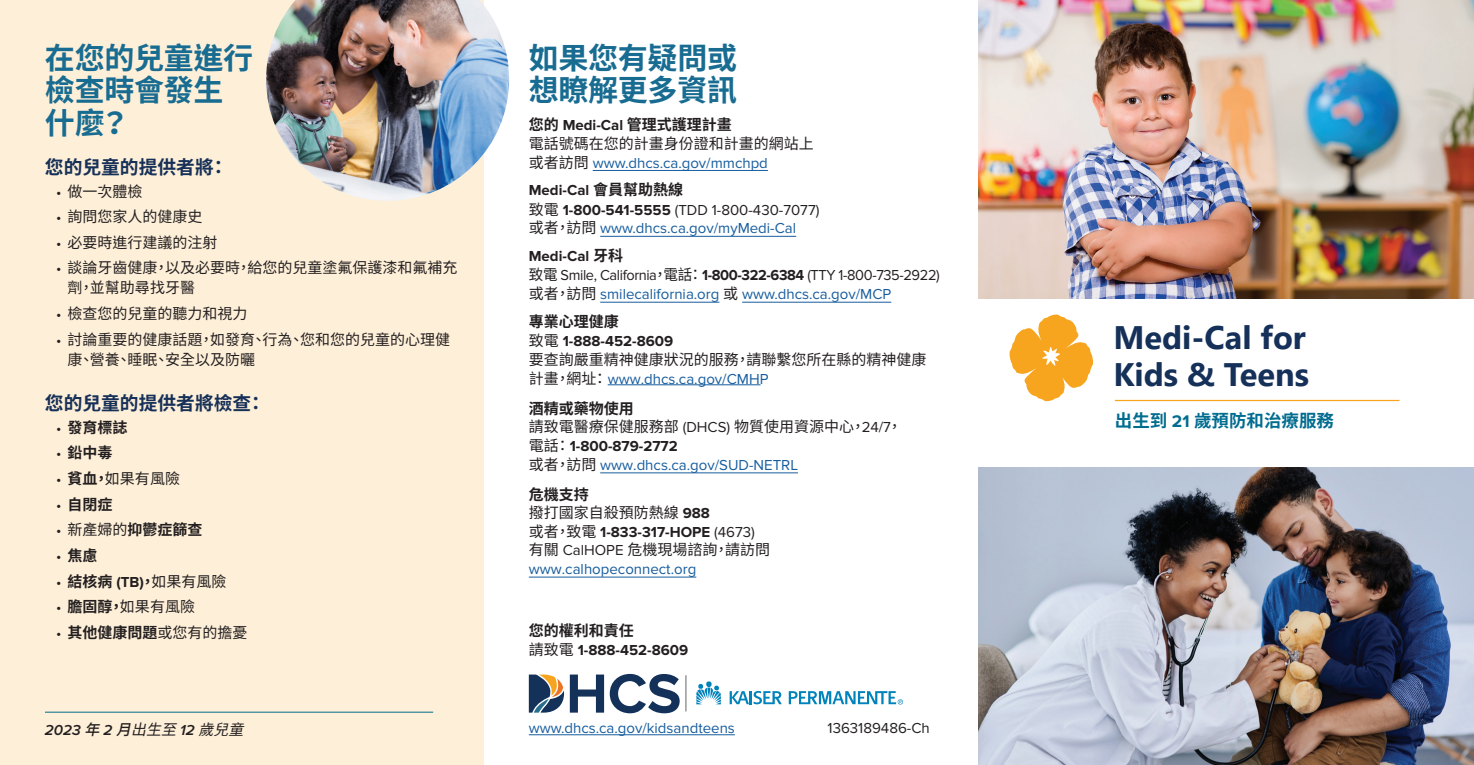
<style>
.page{position:relative;width:1474px;height:765px;background:#fff}
.page>*{position:absolute;margin:0;border:0;box-sizing:border-box;transform-origin:0 0}
.t1{font:700 32.5px/36.2px "Segoe UI";color:#153059}
.t2{font:700 30px/32.5px "Noto Sans CJ Ktc";letter-spacing:-.01em;color:#186c91}
.t3{font:700 18.75px "Noto Sans CJ Ktc";color:#163058}
.t4{font:700 17.5px "Noto Sans CJ Ktc";color:#006c90}
.t5{font:15px/18.9px "Noto Sans CJ Ktc";color:#231f20}
.t6{font:15px/18.9px "Proxima Nova";color:#175d9e}
.t7{font:700 15px "Noto Sans CJ Ktc";color:#231f20}
.t8{font:700 15px "Proxima Nova";color:#231f20}
.t9{font:italic 600 15px "Proxima Nova";color:#231f20}
.t10{font:15px "Proxima Nova";color:#231f20}
.s1{font-family:"Proxima Nova"}
.s2{font-family:"Proxima Nova";font-weight:400}
.s3{font-weight:700}
.s4{font-weight:400}
.s5{font-family:"Proxima Nova";font-weight:700}
.s6{font-family:"Noto Sans CJ Ktc";font-weight:500}
.s7{font-family:"Noto Sans CJ Ktc";font-weight:400}
.s8{font-family:"Proxima Nova";color:#175d9e}
.s9{font-family:"Noto Sans CJ Ktc"}
.s10{font-family:"Noto Sans CJ Ktc";color:#231f20}
.s11{font-weight:700;color:#231f20}
.s12{color:#231f20}
</style>
<div class="page">
<div style="left:0;top:0;width:484px;height:765px;background:#feefd8"></div>
<hr style="left:686px;top:675px;width:1px;height:36px;background:#666464">
<img style="left:979px;top:467px;width:495px;height:298px">
<hr style="left:1115px;top:400px;width:284px;height:1px;background:#f7a51f">
<hr style="left:45px;top:712px;width:388px;height:1px;background:#006c90">
<hr style="left:593px;top:170px;width:175px;height:1px;background:#175d9e">
<hr style="left:600px;top:236px;width:196px;height:1px;background:#175d9e">
<hr style="left:600px;top:302px;width:119px;height:1px;background:#175d9e">
<hr style="left:742px;top:302px;width:149px;height:1px;background:#175d9e">
<hr style="left:608px;top:385px;width:152px;height:1px;background:#175d9e">
<hr style="left:600px;top:473px;width:198px;height:1px;background:#175d9e">
<hr style="left:529px;top:577px;width:167px;height:1px;background:#175d9e">
<hr style="left:529px;top:735px;width:206px;height:1px;background:#175d9e">
<img style="left:266px;top:0;width:243px;height:201px">
<svg style="left:1009px;top:314px;width:84px;height:88px"></svg>
<svg style="left:570px;top:674px;width:34px;height:39px"></svg>
<svg style="left:610px;top:674px;width:70px;height:39px"></svg>
<svg style="left:529px;top:674px;width:35px;height:39px"></svg>
<svg style="left:696px;top:681px;width:25px;height:23px"></svg>
<svg style="left:729px;top:691px;width:53px;height:13px"></svg>
<svg style="left:789px;top:691px;width:114px;height:14px"></svg>
<img style="left:979px;top:0;width:495px;height:298px">
<h2 class="t2" style="left:45px;top:42px;width:210px">在您的兒童進行檢查時會發生什麼？</h2>
<h3 class="t3" style="left:45px;top:156px;width:184px">您的兒童的提供者將：</h3>
<p class="t5" style="left:56px;top:182px;width:88px"><span class="s1">•</span> 做一次體檢</p>
<p class="t5" style="left:56px;top:207px;width:148px"><span class="s1">•</span> 詢問您家人的健康史</p>
<p class="t5" style="left:56px;top:233px;width:163px"><span class="s1">•</span> 必要時進行建議的注射</p>
<p class="t5" style="left:67px;top:258px;width:392px;line-height:20px;text-indent:-11px"><span class="s1">•</span> 談論牙齒健康，以及必要時，給您的兒童塗氟保護漆和氟補充劑，並幫助尋找牙醫</p>
<p class="t5" style="left:56px;top:304px;width:193px"><span class="s1">•</span> 檢查您的兒童的聽力和視力</p>
<p class="t5" style="left:67px;top:329px;width:384px;line-height:20px;text-indent:-11px"><span class="s1">•</span> 討論重要的健康話題，如發育、行為、您和您的兒童的心理健康、營養、睡眠、安全以及防曬</p>
<h3 class="t3" style="left:45px;top:393px;width:222px">您的兒童的提供者將檢查：</h3>
<p class="t7" style="left:56px;top:419px;width:73px"><span class="s2">•</span> 發育標誌</p>
<p class="t7" style="left:56px;top:444px;width:58px"><span class="s2">•</span> 鉛中毒</p>
<p class="t5" style="left:56px;top:469px;width:125px"><span class="s1">•</span> <span class="s3">貧血，</span>如果有風險</p>
<p class="t7" style="left:56px;top:496px;width:58px"><span class="s2">•</span> 自閉症</p>
<p class="t7" style="left:56px;top:521px;width:148px"><span class="s2">•</span> <span class="s4">新產婦的</span>抑鬱症篩查</p>
<p class="t7" style="left:56px;top:547px;width:43px"><span class="s2">•</span> 焦慮</p>
<p class="t5" style="left:56px;top:572px;width:172px"><span class="s1">•</span> <span class="s3">結核病</span> <span class="s5">(TB)</span><span class="s3">，</span>如果有風險</p>
<p class="t5" style="left:56px;top:598px;width:140px"><span class="s1">•</span> <span class="s3">膽固醇，</span>如果有風險</p>
<p class="t7" style="left:56px;top:624px;width:193px"><span class="s2">•</span> 其他健康問題<span class="s4">或您有的擔憂</span></p>
<p class="t9" style="left:45px;top:721px;width:208px">2 023 <span class="s6">年</span>2 <span class="s6">月</span><span class="s7">出生至</span>12 <span class="s7">歲兒童</span></p>
<h2 class="t2" style="left:529px;top:42px;width:210px">如果您有疑問或想瞭解更多資訊</h2>
<h3 class="t7" style="left:529px;top:116px;width:205px">您的 <span class="s1">Medi-Cal</span> 管理式護理計畫</h3>
<p class="t5" style="left:529px;top:134px;width:287px">電話號碼在您的計畫身份證和計畫的網站上或者訪問 <span class="s8">www.dhcs.ca.gov/mmchpd</span></p>
<h3 class="t8" style="left:529px;top:182px;width:156px">Medi-Cal <span class="s9">會員幫助熱線</span></h3>
<p class="t6" style="left:529px;top:200px;width:292px"><span class="s10">致電</span> <span class="s11">1-800-541-5555</span> <span class="s12">(TDD 1-800-430-7077)</span><span class="s10">或者，訪問</span> www.dhcs.ca.gov/myMedi-Cal</p>
<h3 class="t8" style="left:529px;top:248px;width:96px">Medi-Cal <span class="s9">牙科</span></h3>
<p class="t6" style="left:529px;top:266px;width:412px"><span class="s10">致電</span> <span class="s12">Smile, California</span><span class="s10">，電話：</span><span class="s11">1-800-322-6384</span> <span class="s12">(TTY 1-800-735-2922)</span><span class="s10">或者，訪問</span> smilecalifornia.org <span class="s10">或</span> www.dhcs.ca.gov/MCP</p>
<h3 class="t7" style="left:529px;top:313px;width:91px">專業心理健康</h3>
<p class="t5" style="left:529px;top:332px;width:399px">致電 <span class="s5">1-888-452-8609<br></span>要查詢嚴重精神健康狀況的服務，請聯繫您所在縣的精神健康計畫，網址：<span class="s8">www.dhcs.ca.gov/CMHP</span></p>
<h3 class="t7" style="left:529px;top:400px;width:107px">酒精或藥物使用</h3>
<p class="t5" style="left:529px;top:418px;width:375px">請致電醫療保健服務部 <span class="s1">(DHCS)</span> 物質使用資源中心，<span class="s1">24/7</span>，電話：<span class="s5">1-800-879-2772<br></span>或者，訪問 <span class="s8">www.dhcs.ca.gov/SUD-NETRL</span></p>
<h3 class="t7" style="left:529px;top:486px;width:61px">危機支持</h3>
<p class="t5" style="left:529px;top:504px;width:243px;line-height:18.5px">撥打國家自殺預防熱線 <span class="s5">988<br></span>或者，致電 <span class="s5">1-833-317-HOPE</span> <span class="s1">(4673)</span>有關 <span class="s1">CalHOPE</span> 危機現場諮詢，請訪問</p>
<p class="t6" style="left:529px;top:560px;width:169px">www.calhopeconnect.org</p>
<h3 class="t7" style="left:529px;top:622px;width:107px">您的權利和責任</h3>
<p class="t8" style="left:529px;top:641px;width:161px"><span class="s7">請致電</span> 1-888-452-8609</p>
<p class="t6" style="left:529px;top:719px;width:208px">www.dhcs.ca.gov/kidsandteens</p>
<p class="t10" style="left:827px;top:717px;width:104px">1363189486-Ch</p>
<p class="t1" style="left:1113px;top:317px;width:197px">Medi-Cal for<br>Kids &amp; Teens</p>
<h1 class="t4" style="left:1115px;top:410px;width:221px">出生到 <span class="s1">21</span> 歲預防和治療服務</h1>
</div>
